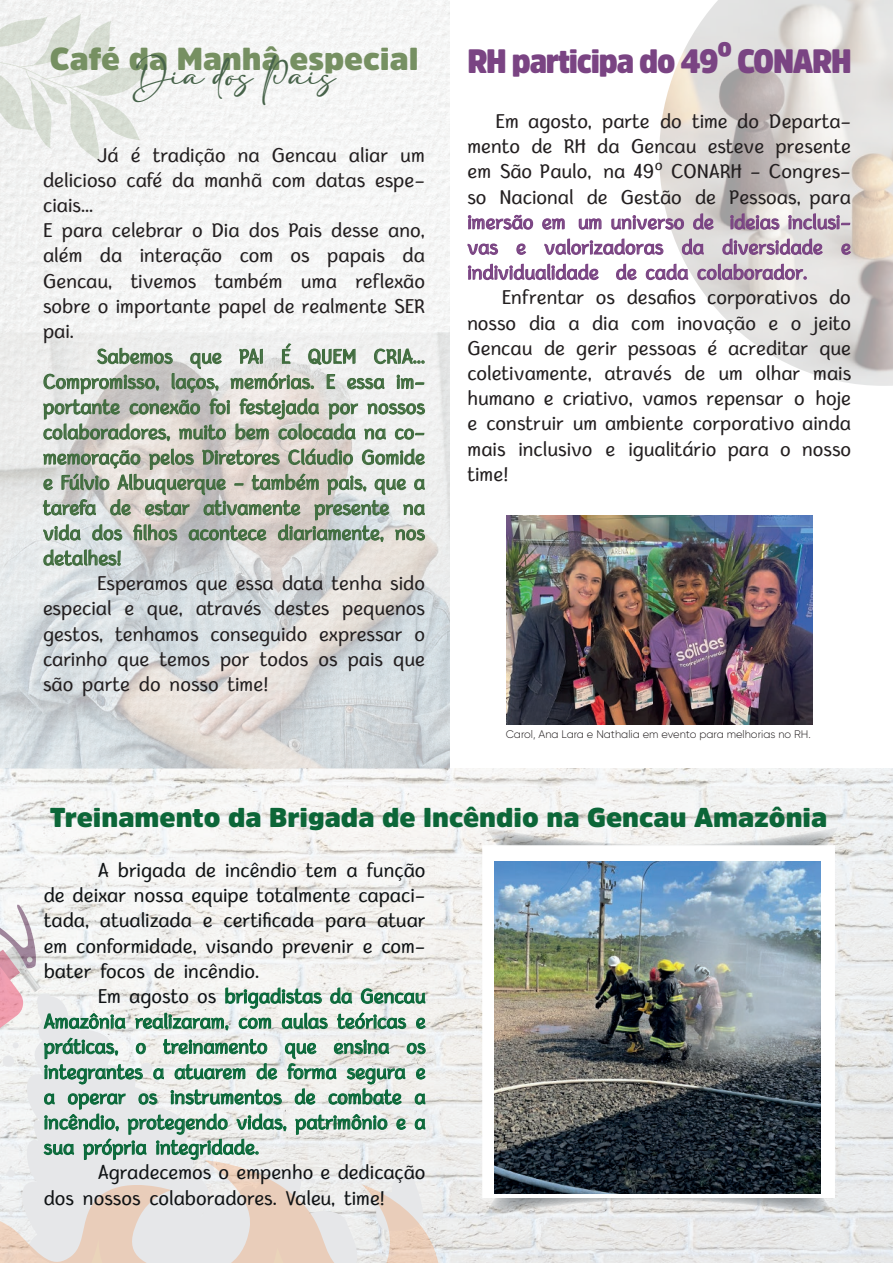
<style>
.page{position:relative;width:893px;height:1263px;background:#fff}
.page>*{position:absolute;margin:0;border:0;box-sizing:border-box;transform-origin:0 0}
.t1{font:900 33.45px "Amsi Pro Narw";letter-spacing:-.035em;color:#7a4483}
.t2{font:900 31.5px "Amsi Pro";color:#769062}
.t3{font:900 27px "Amsi Pro";color:#0c6638}
.t4{font:25.5px "adelia";color:#47634a}
.t5{font:21px/25.2px "Bertina";color:#231f20;text-align:justify}
.t6{font:21px/25.2px "Bertina";color:#416d3f;text-align:justify}
.t7{font:21px/25.2px "Bertina";color:#0a693a;text-align:justify}
.t8{font:21px/25.2px "Bertina";color:#101315;text-align:justify}
.t9{font:21px/25.2px "Bertina";color:#7a4483;text-align:justify}
.t10{font:300 10.95px "Gilroy";color:#231f20}
.s1{color:#101315}
</style>
<div class="page">
<img style="left:659px;top:0;width:234px;height:386px">
<div style="left:0;top:0;width:449px;height:332px;background:#f4f5f5"></div>
<svg style="left:0;top:0;width:147px;height:161px"></svg>
<img style="left:0;top:332px;width:449px;height:436px">
<svg style="left:42px;top:322px;width:384px;height:250px;background:#c4cac1"></svg>
<svg style="left:467px;top:188px;width:385px;height:123px"></svg>
<img style="left:0;top:769px;width:893px;height:494px">
<img style="left:506px;top:515px;width:306px;height:209px">
<svg style="left:0;top:904px;width:835px;height:359px"></svg>
<svg style="left:486px;top:827px;width:352px;height:56px"></svg>
<div style="left:482px;top:845px;width:353px;height:353px;background:#fff"></div>
<img style="left:494px;top:861px;width:327px;height:332px">
<h2 class="t2" style="left:50px;top:37px;width:370px">Café da Manhâ especial</h2>
<p class="t4" style="left:133px;top:63px;width:204px">Dia dos Pais</p>
<p class="t5" style="left:43px;top:142px;width:383px;text-align:left;text-indent:54px">Já é tradição na Gencau aliar um delicioso café da manhã com datas espe&shy;ciais...<br>E para celebrar o Dia dos Pais desse ano, além da interação com os papais da<br>Gencau, tivemos também uma reflexão sobre o importante papel de realmente SER pai.</p>
<p class="t6" style="left:43px;top:343px;width:383px;text-indent:54px">Sabemos que PAI É QUEM CRIA...<br>Compromisso, laços, memórias. E essa im&shy;portante conexão foi festejada por nossos colaboradores, muito bem colocada na co&shy;memoração pelos Diretores Cláudio Gomide e Fúlvio Albuquerque - também pais, que a tarefa de estar ativamente presente na vida dos filhos acontece diariamente, nos detalhes!</p>
<p class="t5" style="left:43px;top:570px;width:383px;text-indent:54px">Esperamos que essa data tenha sido especial e que, através destes pequenos gestos, tenhamos conseguido expressar o carinho que temos por todos os pais que são parte do nosso time!</p>
<h1 class="t1" style="left:467px;top:38px;width:386px">RH participa do 49º CONARH</h1>
<p class="t5" style="left:467px;top:108px;width:385px;text-indent:28px">Em agosto, parte do time do Departa&shy;mento de RH da Gencau esteve presente em São Paulo, na 49º CONARH - Congres&shy;so Nacional de Gestão de Pessoas, para</p>
<p class="t9" style="left:467px;top:209px;width:385px">imersão em um universo de ideias inclusi&shy;vas e valorizadoras da diversidade e individualidade de cada colaborador.</p>
<p class="t5" style="left:467px;top:285px;width:385px;text-indent:34px">Enfrentar os desafios corporativos do nosso dia a dia com inovação e o jeito Gencau de gerir pessoas é acreditar que coletivamente, através de um olhar mais humano e criativo, vamos repensar o hoje e construir um ambiente corporativo ainda mais inclusivo e igualitário para o nosso time!</p>
<p class="t10" style="left:506px;top:727px;width:307px">Carol, Ana Lara e Nathalia em evento para melhorias no RH.</p>
<p class="t3" style="left:50px;top:799px;width:779px">Treinamento da Brigada de Incêndio na Gencau Amazônia</p>
<p class="t8" style="left:44px;top:857px;width:383px;text-indent:54px">A brigada de incêndio tem a função de deixar nossa equipe totalmente capaci&shy;tada, atualizada e certificada para atuar em conformidade, visando prevenir e com&shy;bater focos de incêndio.</p>
<p class="t7" style="left:44px;top:983px;width:383px;text-indent:54px"><span class="s1">Em agosto os</span> brigadistas da Gencau Amazônia realizaram, com aulas teóricas e práticas, o treinamento que ensina os integrantes a atuarem de forma segura e a operar os instrumentos de combate a incêndio, protegendo vidas, patrimônio e a sua própria integridade.</p>
<p class="t8" style="left:44px;top:1159px;width:383px;text-indent:54px">Agradecemos o empenho e dedicação dos nossos colaboradores. Valeu, time!</p>
</div>
